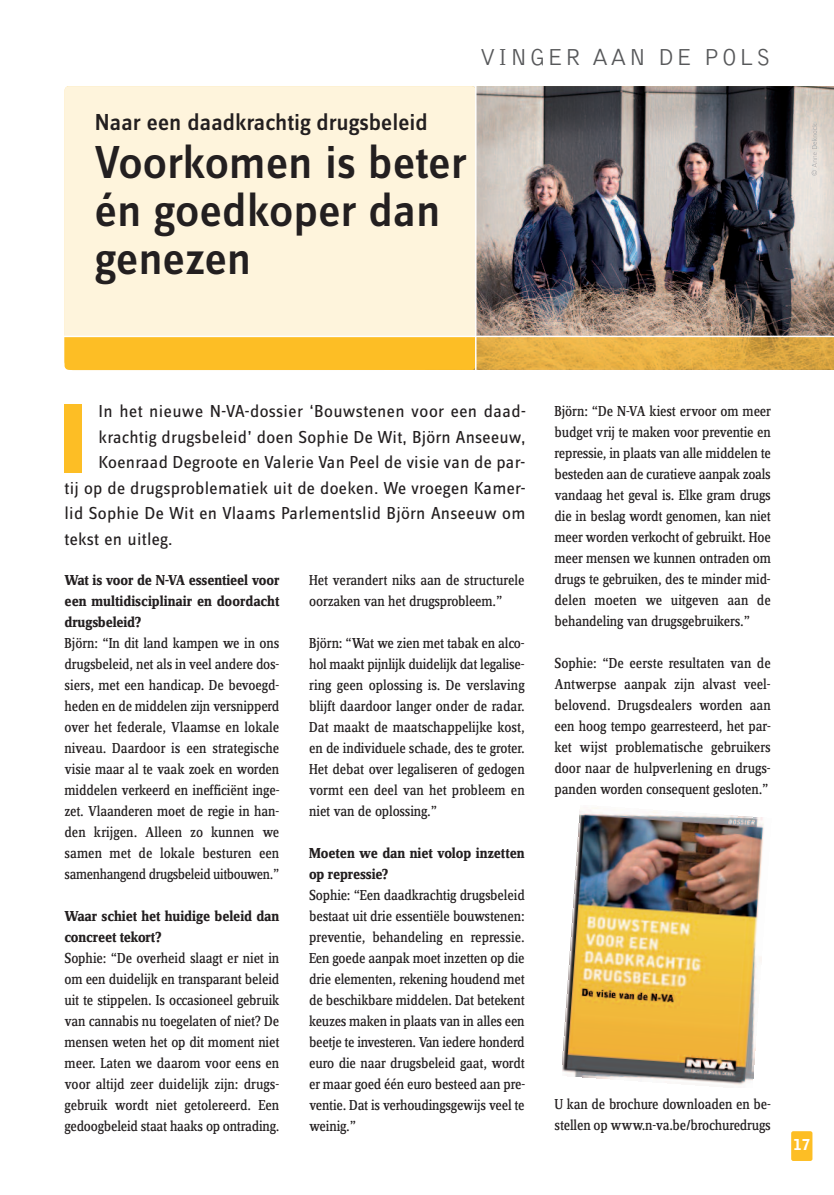
<style>
.page{position:relative;width:834px;height:1195px;background:#fff}
.page>*{position:absolute;margin:0;border:0;box-sizing:border-box;transform-origin:0 0}
.t1{font:500 48px/48px "Zine Sans Dis";color:#231f20}
.t2{font:500 24px "Zine Sans Dis";color:#231f20}
.t3{font:300 24px "Bell Gothic Std";letter-spacing:.1em;color:#57585a}
.t4{font:18px "Zine Sans Dis";letter-spacing:.015em;color:#231f20}
.t5{font:15px/21px "Zine Serif Dis";letter-spacing:-.015em;color:#231f20;text-align:justify}
.t6{font:700 15px/21px "Zine Serif Dis";letter-spacing:-.01em;color:#231f20}
.t7{font:900 15px "Bell Gothic Std";color:#fff}
</style>
<div class="page">
<div style="left:791px;top:1131px;width:21px;height:30px;background:#fdbe25;border-radius:2px"></div>
<img style="left:476px;top:86px;width:357px;height:250px">
<div style="left:65px;top:86px;width:410px;height:250px;background:#fef4dc"></div>
<svg style="left:65px;top:337px;width:768px;height:33px"></svg>
<hr style="left:475px;top:40px;width:1px;height:336px;background:#fff">
<div style="left:65px;top:404px;width:17px;height:68px;background:#fdbe25"></div>
<img style="left:811px;top:123px;width:5px;height:53px">
<img style="left:562px;top:807px;width:202px;height:278px">
<h2 class="t3" style="left:480px;top:48px;width:292px">VINGER AAN DE POLS</h2>
<h2 class="t2" style="left:95px;top:114px;width:334px">Naar een daadkrachtig drugsbeleid</h2>
<h1 class="t1" style="left:95px;top:142px;width:373px">Voorkomen is beter én goedkoper dan genezen</h1>
<p class="t4" style="left:99px;top:405px;width:428px">In het nieuwe N-VA-dossier ‘Bouwstenen voor een daad-</p>
<p class="t4" style="left:99px;top:431px;width:428px">krachtig drugsbeleid’ doen Sophie De Wit, Björn Anseeuw,</p>
<p class="t4" style="left:99px;top:456px;width:428px">Koenraad Degroote en Valerie Van Peel de visie van de par-</p>
<p class="t4" style="left:65px;top:482px;width:462px">tij op de drugsproblematiek uit de doeken. We vroegen Kamer-</p>
<p class="t4" style="left:65px;top:507px;width:462px">lid Sophie De Wit en Vlaams Parlementslid Björn Anseeuw om</p>
<p class="t4" style="left:65px;top:533px;width:110px">tekst en uitleg.</p>
<p class="t6" style="left:65px;top:571px;width:216px;text-align:justify">Wat is voor de N-VA essentieel voor een multidisciplinair en doordacht drugsbeleid?</p>
<p class="t5" style="left:64px;top:634px;width:216px">Björn: “In dit land kampen we in ons drugsbeleid, net als in veel andere dos&shy;siers, met een handicap. De bevoegd&shy;heden en de middelen zijn versnipperd over het federale, Vlaamse en lokale niveau. Daardoor is een strategische visie maar al te vaak zoek en worden middelen verkeerd en inefficiënt inge&shy;zet. Vlaanderen moet de regie in han&shy;den krijgen. Alleen zo kunnen we samen met de lokale besturen een samenhangend drugsbeleid uitbouwen.”</p>
<p class="t6" style="left:65px;top:907px;width:216px">Waar schiet het huidige beleid dan concreet tekort?</p>
<p class="t5" style="left:64px;top:949px;width:216px">Sophie: “De overheid slaagt er niet in om een duidelijk en transparant beleid uit te stippelen. Is occasioneel gebruik van cannabis nu toegelaten of niet? De mensen weten het op dit moment niet meer. Laten we daarom voor eens en voor altijd zeer duidelijk zijn: drugs&shy;gebruik wordt niet getolereerd. Een gedoogbeleid staat haaks op ontrading.</p>
<p class="t5" style="left:309px;top:571px;width:217px">Het verandert niks aan de structurele oorzaken van het drugsprobleem.”</p>
<p class="t5" style="left:309px;top:634px;width:217px">Björn: “Wat we zien met tabak en alco&shy;hol maakt pijnlijk duidelijk dat legalise&shy;ring geen oplossing is. De verslaving blijft daardoor langer onder de radar.<br>Dat maakt de maatschappelijke kost, en de individuele schade, des te groter.<br>Het debat over legaliseren of gedogen vormt een deel van het probleem en niet van de oplossing.”</p>
<p class="t6" style="left:309px;top:844px;width:217px">Moeten we dan niet volop inzetten op repressie?</p>
<p class="t5" style="left:309px;top:886px;width:217px">Sophie: “Een daadkrachtig drugsbeleid bestaat uit drie essentiële bouwstenen: preventie, behandeling en repressie.<br>Een goede aanpak moet inzetten op die drie elementen, rekening houdend met de beschikbare middelen. Dat betekent keuzes maken in plaats van in alles een beetje te investeren. Van iedere honderd euro die naar drugsbeleid gaat, wordt er maar goed één euro besteed aan pre&shy;ventie. Dat is verhoudingsgewijs veel te weinig.”</p>
<p class="t5" style="left:554px;top:402px;width:218px">Björn: “De N-VA kiest ervoor om meer budget vrij te maken voor preventie en repressie, in plaats van alle middelen te besteden aan de curatieve aanpak zoals vandaag het geval is. Elke gram drugs die in beslag wordt genomen, kan niet meer worden verkocht of gebruikt. Hoe meer mensen we kunnen ontraden om drugs te gebruiken, des te minder mid&shy;delen moeten we uitgeven aan de behandeling van drugsgebruikers.”</p>
<p class="t5" style="left:554px;top:654px;width:218px">Sophie: “De eerste resultaten van de Antwerpse aanpak zijn alvast veel&shy;belovend. Drugsdealers worden aan een hoog tempo gearresteerd, het par&shy;ket wijst problematische gebruikers door naar de hulpverlening en drugs&shy;panden worden consequent gesloten.”</p>
<p class="t5" style="left:554px;top:1095px;width:218px">U kan de brochure downloaden en be&shy;stellen op www.n-va.be/brochuredrugs</p>
<p class="t7" style="left:793px;top:1139px;width:18px">17</p>
</div>
